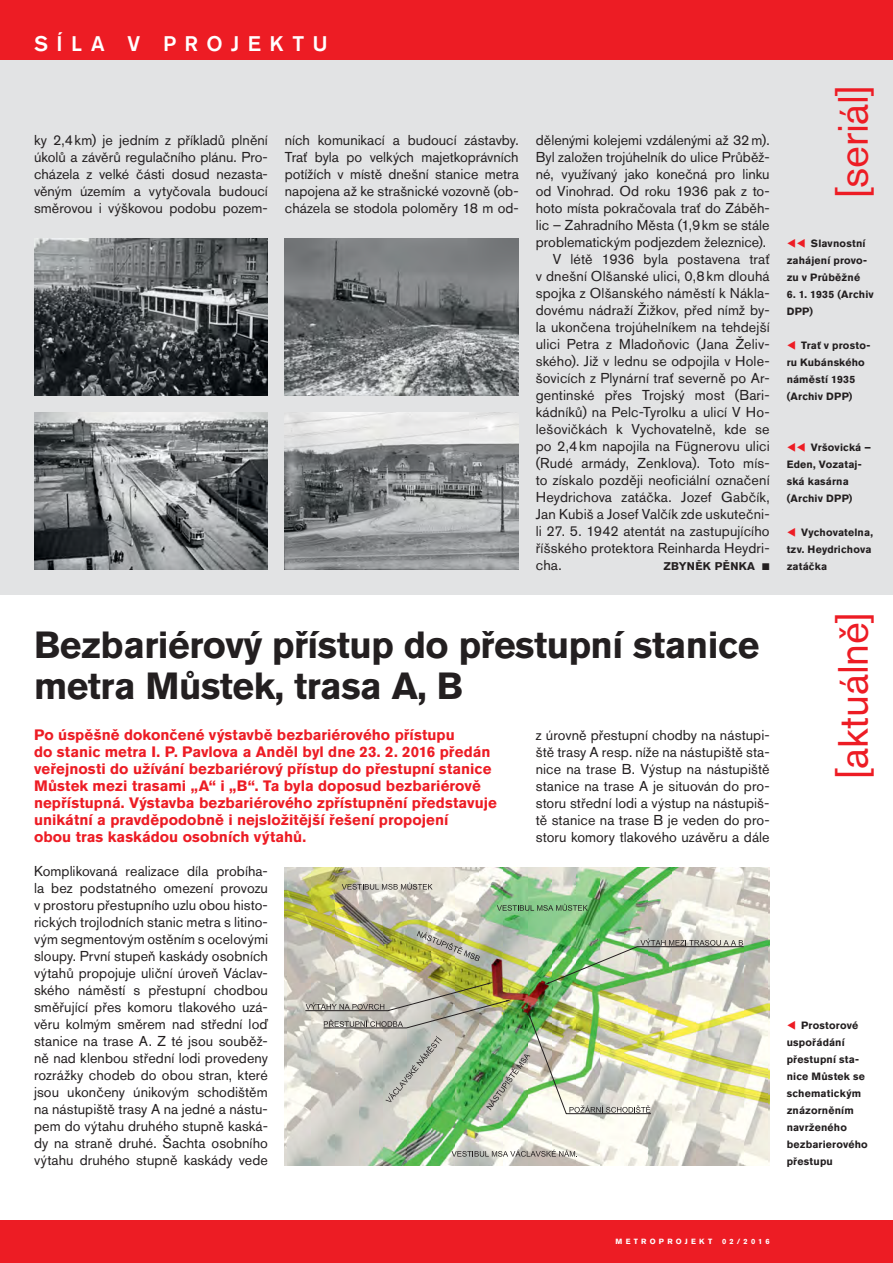
<style>
.page{position:relative;width:893px;height:1263px;background:#fff}
.page>*{position:absolute;margin:0;border:0;box-sizing:border-box;transform-origin:0 0}
.t1{font:42px "Akzidenz Grotesk CE";letter-spacing:-.005em;color:#ed1c24}
.t2{font:700 37.5px/41.2px "Akzidenz Grotesk CE";letter-spacing:-.015em;color:#231f20}
.t3{font:500 21px "Akzidenz Grotesk CE";letter-spacing:.405em;color:#fff}
.t4{font:700 15px/17px "Akzidenz Grotesk CE";letter-spacing:.005em;color:#ed1c24}
.t5{font:14.25px/17px "Akzidenz Grotesk CE";letter-spacing:.005em;color:#231f20;text-align:justify}
.t6{font:700 11.1px "Akzidenz Grotesk CE";letter-spacing:.025em;color:#231f20}
.t7{font:700 10.5px/17px "Akzidenz Grotesk CE";letter-spacing:.015em;color:#231f20}
.t8{font:700 7.5px "Akzidenz Grotesk CE";letter-spacing:.43em;color:#fff}
.s1{color:#ed1c24}
</style>
<div class="page">
<div style="left:0;top:60px;width:893px;height:535px;background:#e2e3e4"></div>
<div style="left:0;top:0;width:893px;height:60px;background:#ed1c24"></div>
<img style="left:285px;top:412px;width:234px;height:158px">
<img style="left:34px;top:412px;width:234px;height:158px">
<img style="left:285px;top:238px;width:234px;height:157px">
<img style="left:34px;top:238px;width:234px;height:157px">
<img style="left:285px;top:867px;width:485px;height:298px">
<svg style="left:497px;top:904px;width:91px;height:7px"></svg>
<svg style="left:452px;top:1150px;width:125px;height:9px"></svg>
<svg style="left:342px;top:882px;width:91px;height:8px"></svg>
<img style="left:305px;top:931px;width:439px;height:183px">
<div style="left:0;top:1220px;width:893px;height:43px;background:#ed1c24"></div>
<h3 class="t3" style="left:34px;top:36px;width:295px">SÍLA V PROJEKTU</h3>
<p class="t5" style="left:34px;top:133px;width:235px">ky 2,4 km) je jedním z příkladů plnění úkolů a závěrů regulačního plánu. Pro&shy;cházela z velké části dosud nezasta&shy;věným územím a vytyčovala budoucí směrovou i výškovou podobu pozem-</p>
<p class="t5" style="left:285px;top:133px;width:235px">ních komunikací a budoucí zástavby.<br>Trať byla po velkých majetkoprávních potížích v místě dnešní stanice metra napojena až ke strašnické vozovně (ob&shy;cházela se stodola poloměry 18 m od-</p>
<p class="t5" style="left:536px;top:133px;width:235px">dělenými kolejemi vzdálenými až 32 m).</p>
<p class="t5" style="left:536px;top:150px;width:235px">Byl založen trojúhelník do ulice Průběž-</p>
<p class="t5" style="left:536px;top:167px;width:235px">né, využívaný jako konečná pro linku</p>
<p class="t5" style="left:536px;top:184px;width:235px">od Vinohrad. Od roku 1936 pak z to-</p>
<p class="t5" style="left:536px;top:201px;width:235px">hoto místa pokračovala trať do Záběh-</p>
<p class="t5" style="left:536px;top:218px;width:235px">lic – Zahradního Města (1,9 km se stále</p>
<p class="t5" style="left:536px;top:235px;width:232px">problematickým podjezdem železnice).</p>
<p class="t5" style="left:553px;top:252px;width:218px">V létě 1936 byla postavena trať</p>
<p class="t5" style="left:536px;top:269px;width:235px">v dnešní Olšanské ulici, 0,8 km dlouhá</p>
<p class="t5" style="left:536px;top:286px;width:235px">spojka z Olšanského náměstí k Nákla-</p>
<p class="t5" style="left:536px;top:303px;width:235px">dovému nádraží Žižkov, před nímž by-</p>
<p class="t5" style="left:536px;top:320px;width:235px">la ukončena trojúhelníkem na tehdejší</p>
<p class="t5" style="left:536px;top:337px;width:235px">ulici Petra z Mladoňovic (Jana Želiv-</p>
<p class="t5" style="left:536px;top:354px;width:235px">ského). Již v lednu se odpojila v Hole-</p>
<p class="t5" style="left:536px;top:371px;width:235px">šovicích z Plynární trať severně po Ar-</p>
<p class="t5" style="left:536px;top:388px;width:235px">gentinské přes Trojský most (Bari-</p>
<p class="t5" style="left:536px;top:405px;width:235px">kádníků) na Pelc-Tyrolku a ulicí V Ho-</p>
<p class="t5" style="left:536px;top:422px;width:235px">lešovičkách k Vychovatelně, kde se</p>
<p class="t5" style="left:536px;top:439px;width:235px">po 2,4 km napojila na Fügnerovu ulici</p>
<p class="t5" style="left:536px;top:456px;width:235px">(Rudé armády, Zenklova). Toto mís-</p>
<p class="t5" style="left:536px;top:473px;width:235px">to získalo později neoficiální označení</p>
<p class="t5" style="left:536px;top:490px;width:235px">Heydrichova zatáčka. Jozef Gabčík,</p>
<p class="t5" style="left:536px;top:507px;width:235px">Jan Kubiš a Josef Valčík zde uskutečni-</p>
<p class="t5" style="left:536px;top:524px;width:235px">li 27. 5. 1942 atentát na zastupujícího</p>
<p class="t5" style="left:536px;top:541px;width:235px">říšského protektora Reinharda Heydri-</p>
<p class="t5" style="left:536px;top:558px;width:27px">cha.</p>
<p class="t6" style="left:664px;top:562px;width:107px">ZBYNĚK PĚNKA ■</p>
<h1 class="t1" style="left:838px;top:198px;width:115px;rotate:-90deg">[seriál]</h1>
<p class="t7" style="left:787px;top:236px;width:82px"><span class="s1">▼▼</span> Slavnostní zahájení provo&shy;zu v Průběžné</p>
<p class="t7" style="left:787px;top:287px;width:89px">6. 1. 1935 (Archiv<br>DPP)</p>
<p class="t7" style="left:787px;top:338px;width:85px"><span class="s1">▼</span> Trať v prosto&shy;ru Kubánského náměstí 1935 (Archiv DPP)</p>
<p class="t7" style="left:787px;top:440px;width:86px"><span class="s1">▼▼</span> Vršovická –<br>Eden, Vozataj&shy;ská kasárna (Archiv DPP)</p>
<p class="t7" style="left:787px;top:525px;width:88px"><span class="s1">▼</span> Vychovatelna, tzv. Heydrichova zatáčka</p>
<h2 class="t2" style="left:34px;top:629px;width:727px">Bezbariérový přístup do přestupní stanice metra Můstek, trasa A, B</h2>
<p class="t4" style="left:34px;top:728px;width:464px">Po úspěšně dokončené výstavbě bezbariérového přístupu<br>do stanic metra I. P. Pavlova a Anděl byl dne 23. 2. 2016 předán veřejnosti do užívání bezbariérový přístup do přestupní stanice Můstek mezi trasami „A“ i „B“. Ta byla doposud bezbariérově nepřístupná. Výstavba bezbariérového zpřístupnění představuje unikátní a pravděpodobně i nejsložitější řešení propojení<br>obou tras kaskádou osobních výtahů.</p>
<p class="t5" style="left:34px;top:864px;width:235px">Komplikovaná realizace díla probíha&shy;la bez podstatného omezení provozu v prostoru přestupního uzlu obou histo&shy;rických trojlodních stanic metra s litino&shy;vým segmentovým ostěním s ocelovými sloupy. První stupeň kaskády osobních výtahů propojuje uliční úroveň Václav&shy;ského náměstí s přestupní chodbou směřující přes komoru tlakového uzá&shy;věru kolmým směrem nad střední loď stanice na trase A. Z té jsou souběž&shy;ně nad klenbou střední lodi provedeny rozrážky chodeb do obou stran, které jsou ukončeny únikovým schodištěm na nástupiště trasy A na jedné a nástu&shy;pem do výtahu druhého stupně kaská&shy;dy na straně druhé. Šachta osobního výtahu druhého stupně kaskády vede</p>
<p class="t5" style="left:536px;top:728px;width:235px">z úrovně přestupní chodby na nástupi&shy;ště trasy A resp. níže na nástupiště sta&shy;nice na trase B. Výstup na nástupiště stanice na trase A je situován do pro&shy;storu střední lodi a výstup na nástupiš&shy;tě stanice na trase B je veden do pro&shy;storu komory tlakového uzávěru a dále</p>
<h1 class="t1" style="left:838px;top:779px;width:168px;rotate:-90deg">[aktuálně]</h1>
<p class="t7" style="left:787px;top:1018px;width:83px"><span class="s1">▼</span> Prostorové uspořádání přestupní sta&shy;nice Můstek se schematickým znázorněním navrženého bezbarierového přestupu</p>
<p class="t8" style="left:615px;top:1238px;width:98px">METROPROJEKT</p>
<p class="t8" style="left:722px;top:1238px;width:49px">02/2016</p>
</div>
